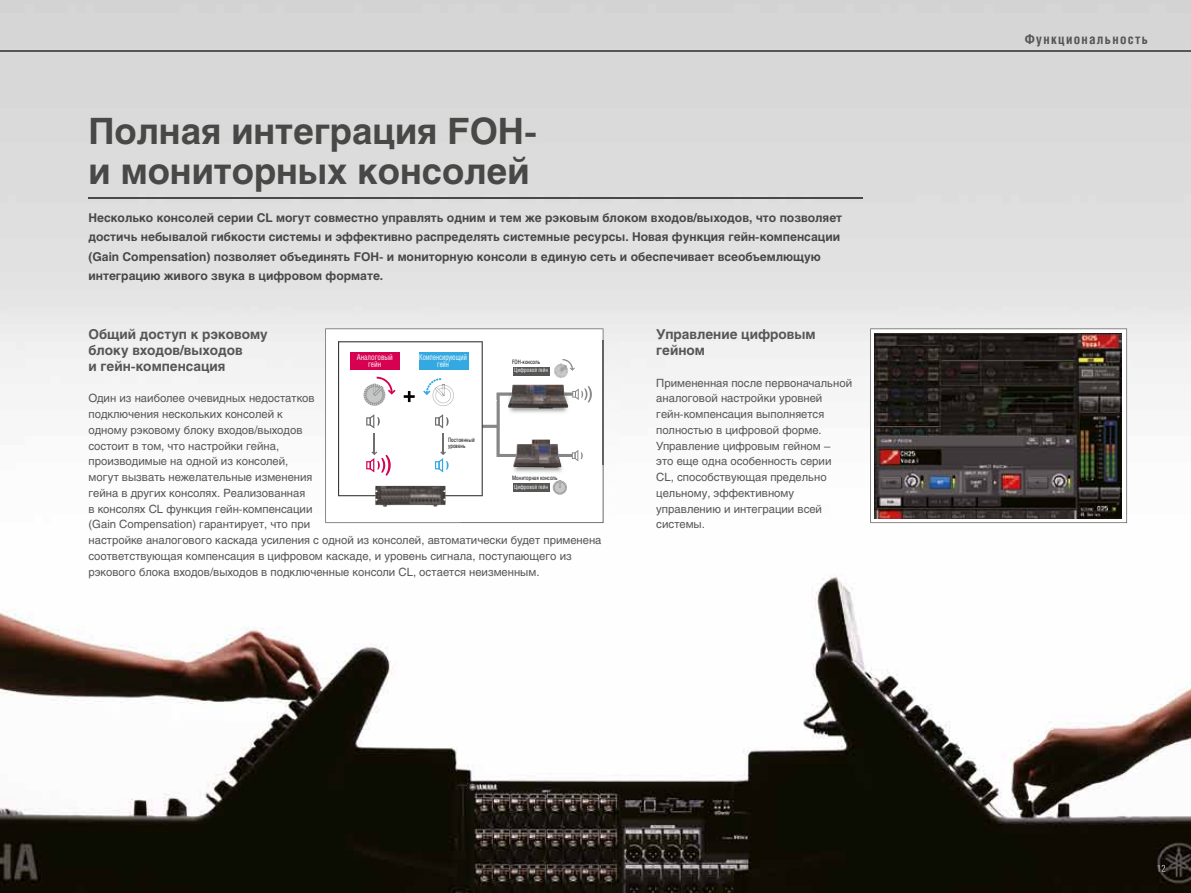
<style>
.page{position:relative;width:1191px;height:893px;background:#fff}
.page>*{position:absolute;margin:0;border:0;box-sizing:border-box;transform-origin:0 0}
.t1{font:700 36px/40.5px "Helios C";color:#484847}
.t2{font:700 13.5px/15.8px "Helios C";color:#565655}
.t3{font:700 13.5px "Helios Cond";letter-spacing:.1em;color:#565655}
.t4{font:700 12px/19.5px "Helios C";color:#484847}
.t5{font:11.25px/15.8px "Helios C";color:#565655}
.t6{font:8.25px/7.5px "Helios Cond";color:#fff;text-align:center;scale:.8 1}
.t7{font:8.25px/7.5px "Helios Cond";color:#fff;text-align:center;scale:.9 1}
.t8{font:6px/6px "Helios Cond";color:#000;scale:.9 1}
.t9{font:6px "Helios Cond";color:#fff;scale:.9 1}
</style>
<div class="page">
<img style="left:1px;top:0;width:1190px;height:893px">
<img style="left:0;top:0;width:1px;height:893px">
<svg style="left:325px;top:328px;width:278px;height:195px"></svg>
<img style="left:603px;top:341px;width:16px;height:123px">
<img style="left:592px;top:341px;width:11px;height:60px">
<img style="left:460px;top:464px;width:154px;height:60px">
<img style="left:460px;top:464px;width:143px;height:59px">
<img style="left:592px;top:401px;width:22px;height:63px">
<img style="left:602px;top:401px;width:1px;height:63px">
<svg style="left:870px;top:328px;width:257px;height:195px"></svg>
<img style="left:874px;top:333px;width:247px;height:185px">
<img style="left:375px;top:496px;width:70px;height:11px">
<hr style="left:88px;top:197px;width:774px;height:2px;background:#484847">
<svg style="left:1157px;top:865px;width:8px;height:7px"></svg>
<hr style="left:0;top:50px;width:1191px;height:2px;background:#565655">
<svg style="left:338px;top:341px;width:254px;height:155px"></svg>
<img style="left:554px;top:363px;width:14px;height:15px">
<h1 class="t1" style="left:88px;top:111px;width:450px">Полная интеграция FOH&shy;и мониторных консолей</h1>
<p class="t4" style="left:88px;top:207px;width:755px">Несколько консолей серии CL могут совместно управлять одним и тем же рэковым блоком входов/выходов, что позволяет достичь небывалой гибкости системы и эффективно распределять системные ресурсы. Новая функция гейн-компенсации (Gain Compensation) позволяет объединять FOH- и мониторную консоли в единую сеть и обеспечивает всеобъемлющую интеграцию живого звука в цифровом формате.</p>
<p class="t2" style="left:88px;top:327px;width:181px">Общий доступ к рэковому блоку входов/выходов<br>и гейн-компенсация</p>
<p class="t5" style="left:88px;top:390px;width:514px">Один из наиболее очевидных недостатков<br>подключения нескольких консолей к<br>одному рэковому блоку входов/выходов<br>состоит в том, что настройки гейна,<br>производимые на одной из консолей,<br>могут вызвать нежелательные изменения<br>гейна в других консолях. Реализованная<br>в консолях CL функция гейн-компенсации<br>(Gain Compensation) гарантирует, что при<br>настройке аналогового каскада усиления с одной из консолей, автоматически будет применена соответствующая компенсация в цифровом каскаде, и уровень сигнала, поступающего из рэкового блока входов/выходов в подключенные консоли CL, остается неизменным.</p>
<p class="t7" style="left:357px;top:353px;width:42px">Аналоговый гейн</p>
<p class="t8" style="left:512px;top:359px;width:33px">FOH-консоль</p>
<p class="t6" style="left:419px;top:353px;width:61px">Компенсирующий гейн</p>
<p class="t9" style="left:514px;top:367px;width:39px">Цифровой гейн</p>
<p class="t8" style="left:448px;top:436px;width:31px">Постоянный уровень</p>
<p class="t8" style="left:512px;top:475px;width:52px">Мониторная консоль</p>
<p class="t9" style="left:514px;top:483px;width:39px">Цифровой гейн</p>
<p class="t2" style="left:656px;top:327px;width:161px">Управление цифровым гейном</p>
<p class="t5" style="left:656px;top:375px;width:197px">Примененная после первоначальной аналоговой настройки уровней гейн-компенсация выполняется полностью в цифровой форме.<br>Управление цифровым гейном –<br>это еще одна особенность серии<br>CL, способствующая предельно цельному, эффективному управлению и интеграции всей системы.</p>
<p class="t3" style="left:1024px;top:31px;width:125px">Функциональность</p>
</div>
